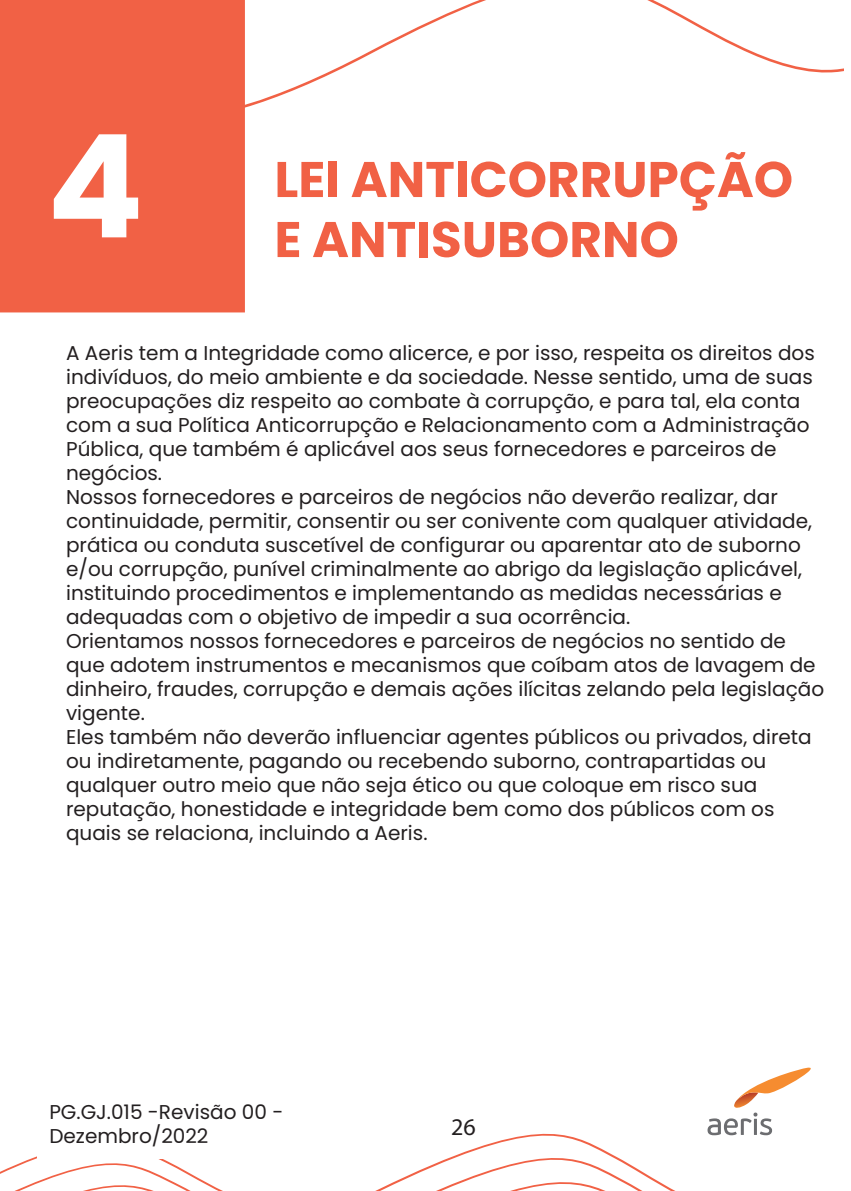
<style>
.page{position:relative;width:851px;height:1191px;background:#fff}
.page>*{position:absolute;margin:0;border:0;box-sizing:border-box;transform-origin:0 0}
.t1{font:700 143px "Poppins";color:#fff}
.t2{font:700 50px/60px "Poppins";color:#f16145}
.t3{font:24px "Myriad Pro";color:#231f20}
.t4{font:20px/24px "Poppins";color:#231f20}
</style>
<div class="page">
<div style="left:0;top:0;width:245px;height:312px;background:#f16145"></div>
<svg style="left:119px;top:0;width:724px;height:155px"></svg>
<svg style="left:0;top:1067px;width:811px;height:124px"></svg>
<div style="left:37px;top:1092px;width:313px;height:66px;background:#fff"></div>
<h1 class="t1" style="left:47px;top:104px;width:98px">4</h1>
<h2 class="t2" style="left:274px;top:150px;width:520px">LEI ANTICORRUPÇÃO<br>E ANTISUBORNO</h2>
<p class="t4" style="left:66px;top:340px;width:759px">A Aeris tem a Integridade como alicerce, e por isso, respeita os direitos dos indivíduos, do meio ambiente e da sociedade. Nesse sentido, uma de suas preocupações diz respeito ao combate à corrupção, e para tal, ela conta com a sua Política Anticorrupção e Relacionamento com a Administração Pública, que também é aplicável aos seus fornecedores e parceiros de negócios.<br>Nossos fornecedores e parceiros de negócios não deverão realizar, dar continuidade, permitir, consentir ou ser conivente com qualquer atividade, prática ou conduta suscetível de configurar ou aparentar ato de suborno e/ou corrupção, punível criminalmente ao abrigo da legislação aplicável, instituindo procedimentos e implementando as medidas necessárias e adequadas com o objetivo de impedir a sua ocorrência.<br>Orientamos nossos fornecedores e parceiros de negócios no sentido de que adotem instrumentos e mecanismos que coíbam atos de lavagem de dinheiro, fraudes, corrupção e demais ações ilícitas zelando pela legislação vigente.<br>Eles também não deverão influenciar agentes públicos ou privados, direta ou indiretamente, pagando ou recebendo suborno, contrapartidas ou qualquer outro meio que não seja ético ou que coloque em risco sua reputação, honestidade e integridade bem como dos públicos com os quais se relaciona, incluindo a Aeris.</p>
<p class="t4" style="left:49px;top:1100px;width:235px">PG.GJ.015 -Revisão 00 -<br>Dezembro/2022</p>
<p class="t3" style="left:451px;top:1112px;width:26px">26</p>
</div>
